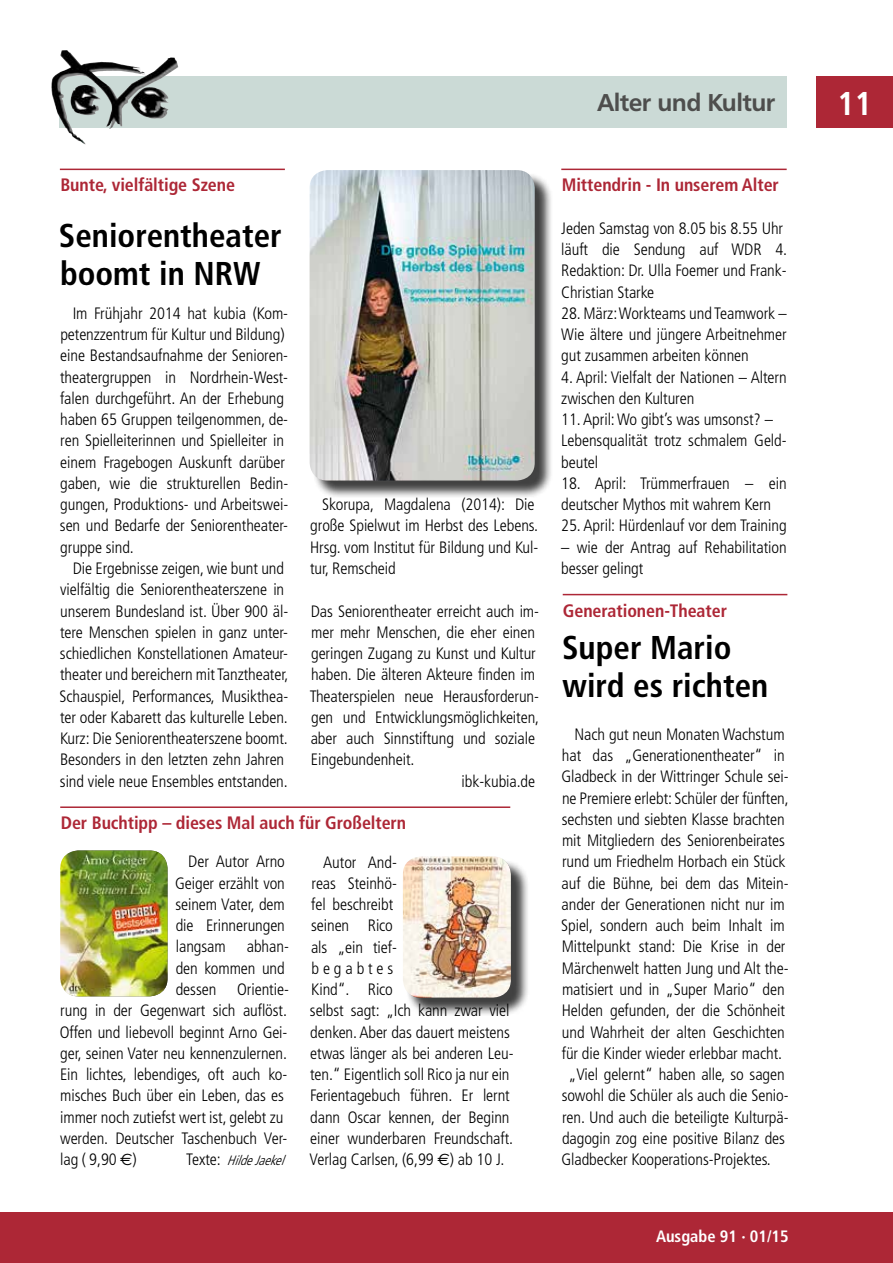
<style>
.page{position:relative;width:893px;height:1263px;background:#fff}
.page>*{position:absolute;margin:0;border:0;box-sizing:border-box;transform-origin:0 0}
.t1{font:700 condensed 33px/38.2px "Frutiger";color:#000}
.t2{font:700 condensed 33px "Frutiger";color:#fff}
.t3{font:700 24px "Frutiger BSK";color:#4e4e4d}
.t4{font:700 condensed 18px "Frutiger";letter-spacing:-.005em;color:#ad2736}
.t5{font:300 condensed 16.5px/21.3px "Frutiger";letter-spacing:-.005em;color:#000}
.t6{font:700 condensed 16.5px "Frutiger";color:#fff}
.t7{font:italic 300 condensed 13.5px "Frutiger";color:#000}
.s1{font-family:"Euro Sans";font-weight:400;font-stretch:normal}
.s2{font-style:normal;font-size:16.5px}
</style>
<div class="page">
<div style="left:0;top:1212px;width:893px;height:51px;background:#ad2736"></div>
<div style="left:816px;top:77px;width:77px;height:51px;background:#ad2736"></div>
<div style="left:60px;top:77px;width:727px;height:51px;background:#cbdad6"></div>
<img style="left:51px;top:50px;width:20px;height:64px">
<hr style="left:561px;top:169px;width:226px;height:1px;background:#ad2736">
<div style="left:312px;top:172px;width:241px;height:327px;background:#000;opacity:.75"></div>
<img style="left:310px;top:170px;width:225px;height:310px">
<hr style="left:60px;top:806px;width:450px;height:2px;background:#ad2736">
<img style="left:60px;top:850px;width:108px;height:146px">
<div style="left:405px;top:859px;width:125px;height:157px;background:#000;opacity:.75"></div>
<img style="left:403px;top:856px;width:108px;height:142px">
<hr style="left:60px;top:169px;width:225px;height:1px;background:#ad2736">
<hr style="left:563px;top:594px;width:224px;height:1px;background:#ad2736">
<h2 class="t3" style="left:597px;top:88px;width:179px">Alter und Kultur</h2>
<p class="t4" style="left:60px;top:174px;width:176px">Bunte, vielfältige Szene</p>
<h1 class="t1" style="left:59px;top:216px;width:224px">Seniorentheater boomt in NRW</h1>
<p class="t5" style="left:60px;top:303px;width:230px;text-indent:13px">Im Frühjahr 2014 hat kubia (Kom&shy;petenzzentrum für Kultur und Bildung) eine Bestandsaufnahme der Senioren&shy;theatergruppen in Nordrhein-West&shy;falen durchgeführt. An der Erhebung haben 65 Gruppen teilgenommen, de&shy;ren Spielleiterinnen und Spielleiter in einem Fragebogen Auskunft darüber gaben, wie die strukturellen Bedin&shy;gungen, Produktions- und Arbeitswei&shy;sen und Bedarfe der Seniorentheater&shy;gruppe sind.</p>
<p class="t5" style="left:59px;top:558px;width:230px;text-align:center">Die Ergebnisse zeigen, wie bunt und vielfältig die Seniorentheaterszene in unserem Bundesland ist. Über 900 äl&shy;tere Menschen spielen in ganz unter&shy;schiedlichen Konstellationen Amateur&shy;theater und bereichern mit Tanztheater, Schauspiel, Performances, Musikthea&shy;ter oder Kabarett das kulturelle Leben.<br>Kurz: Die Seniorentheaterszene boomt.<br>Besonders in den letzten zehn Jahren sind viele neue Ensembles entstanden.</p>
<p class="t5" style="left:310px;top:494px;width:230px;text-indent:12px">Skorupa, Magdalena (2014): Die große Spielwut im Herbst des Lebens.<br>Hrsg. vom Institut für Bildung und Kul&shy;tur, Remscheid</p>
<p class="t5" style="left:311px;top:600px;width:230px">Das Seniorentheater erreicht auch im-</p>
<p class="t5" style="left:311px;top:622px;width:225px">mer mehr Menschen, die eher einen</p>
<p class="t5" style="left:311px;top:643px;width:226px">geringen Zugang zu Kunst und Kultur</p>
<p class="t5" style="left:311px;top:664px;width:225px">haben. Die älteren Akteure finden im</p>
<p class="t5" style="left:310px;top:685px;width:231px">Theaterspielen neue Herausforderun-</p>
<p class="t5" style="left:311px;top:707px;width:230px">gen und Entwicklungsmöglichkeiten,</p>
<p class="t5" style="left:311px;top:728px;width:226px">aber auch Sinnstiftung und soziale</p>
<p class="t5" style="left:311px;top:749px;width:105px">Eingebundenheit.</p>
<p class="t5" style="left:462px;top:770px;width:75px">ibk-kubia.de</p>
<p class="t4" style="left:61px;top:812px;width:347px">Der Buchtipp – dieses Mal auch für Großeltern</p>
<p class="t5" style="left:175px;top:851px;width:111px;text-align:justify;text-indent:13px">Der Autor Arno Geiger erzählt von seinem Vater, dem die Erinnerungen langsam</p>
<p class="t5" style="left:176px;top:936px;width:115px;text-indent:71px">abhan&shy;den kommen und dessen</p>
<p class="t5" style="left:237px;top:979px;width:53px">Orientie-</p>
<p class="t5" style="left:60px;top:1000px;width:229px">rung in der Gegenwart sich auflöst.<br>Offen und liebevoll beginnt Arno Gei&shy;ger, seinen Vater neu kennenzulernen.<br>Ein lichtes, lebendiges, oft auch ko&shy;misches Buch über ein Leben, das es immer noch zutiefst wert ist, gelebt zu werden. Deutscher Taschenbuch Ver&shy;lag ( 9,90 <span class="s1">€</span>)</p>
<p class="t7" style="left:186px;top:1153px;width:105px"><span class="s2">T e x t e :</span> HildeJaekel</p>
<p class="t5" style="left:310px;top:851px;width:205px;text-indent:14px">Autor And-<br>reas Steinhö-<br>fel beschreibt<br>seinen Rico<br>als „ein tief-<br>begabtes<br>Kind“. Rico<br>selbst sagt: „Ich kann zwar viel denken. Aber das dauert meistens etwas länger als bei anderen Leu&shy;ten.“ Eigentlich soll Rico ja nur ein<br>Ferientagebuch führen. Er lernt dann Oscar kennen, der Beginn einer wunderbaren Freundschaft.<br>Verlag Carlsen, (6,99 <span class="s1">€</span>) ab 10 J.</p>
<p class="t4" style="left:562px;top:174px;width:219px">Mittendrin - In unserem Alter</p>
<p class="t5" style="left:561px;top:218px;width:227px">Jeden Samstag von 8.05 bis 8.55 Uhr läuft die Sendung auf WDR 4.<br>Redaktion: Dr. Ulla Foemer und Frank-<br>Christian Starke</p>
<p class="t5" style="left:561px;top:303px;width:227px;text-align:justify">28. März: Workteams und Teamwork – Wie ältere und jüngere Arbeitnehmer gut zusammen arbeiten können</p>
<p class="t5" style="left:561px;top:367px;width:227px">4. April: Vielfalt der Nationen – Altern zwischen den Kulturen</p>
<p class="t5" style="left:561px;top:409px;width:227px">11. April: Wo gibt’s was umsonst? –<br>Lebensqualität trotz schmalem Geld&shy;beutel</p>
<p class="t5" style="left:561px;top:473px;width:227px">18. April: Trümmerfrauen – ein deutscher Mythos mit wahrem Kern</p>
<p class="t5" style="left:561px;top:515px;width:227px">25. April: Hürdenlauf vor dem Training</p>
<p class="t5" style="left:561px;top:537px;width:227px">– wie der Antrag auf Rehabilitation besser gelingt</p>
<p class="t4" style="left:563px;top:600px;width:166px">Generationen-Theater</p>
<h1 class="t1" style="left:562px;top:629px;width:208px">Super Mario wird es richten</h1>
<p class="t5" style="left:574px;top:724px;width:212px">Nach gut neun Monaten Wachstum</p>
<p class="t5" style="left:562px;top:745px;width:224px">hat das „Generationentheater“ in</p>
<p class="t5" style="left:561px;top:766px;width:229px">Gladbeck in der Wittringer Schule sei-</p>
<p class="t5" style="left:562px;top:787px;width:228px">ne Premiere erlebt: Schüler der fünften,</p>
<p class="t5" style="left:562px;top:809px;width:225px">sechsten und siebten Klasse brachten</p>
<p class="t5" style="left:562px;top:830px;width:224px">mit Mitgliedern des Seniorenbeirates</p>
<p class="t5" style="left:562px;top:851px;width:225px">rund um Friedhelm Horbach ein Stück</p>
<p class="t5" style="left:562px;top:872px;width:229px">auf die Bühne, bei dem das Mitein-</p>
<p class="t5" style="left:562px;top:894px;width:225px">ander der Generationen nicht nur im</p>
<p class="t5" style="left:561px;top:915px;width:225px">Spiel, sondern auch beim Inhalt im</p>
<p class="t5" style="left:562px;top:936px;width:225px">Mittelpunkt stand: Die Krise in der</p>
<p class="t5" style="left:562px;top:957px;width:228px">Märchenwelt hatten Jung und Alt the-</p>
<p class="t5" style="left:562px;top:979px;width:224px">matisiert und in „Super Mario“ den</p>
<p class="t5" style="left:562px;top:1000px;width:225px">Helden gefunden, der die Schönheit</p>
<p class="t5" style="left:562px;top:1021px;width:224px">und Wahrheit der alten Geschichten</p>
<p class="t5" style="left:562px;top:1043px;width:222px">für die Kinder wieder erlebbar macht.</p>
<p class="t5" style="left:568px;top:1064px;width:218px">„Viel gelernt“ haben alle, so sagen</p>
<p class="t5" style="left:562px;top:1085px;width:228px">sowohl die Schüler als auch die Senio-</p>
<p class="t5" style="left:562px;top:1106px;width:228px">ren. Und auch die beteiligte Kulturpä-</p>
<p class="t5" style="left:562px;top:1128px;width:224px">dagogin zog eine positive Bilanz des</p>
<p class="t5" style="left:561px;top:1149px;width:211px">Gladbecker Kooperations-Projektes.</p>
<p class="t6" style="left:656px;top:1226px;width:134px">Ausgabe 91 · 01/15</p>
<h1 class="t2" style="left:837px;top:84px;width:36px">11</h1>
</div>
